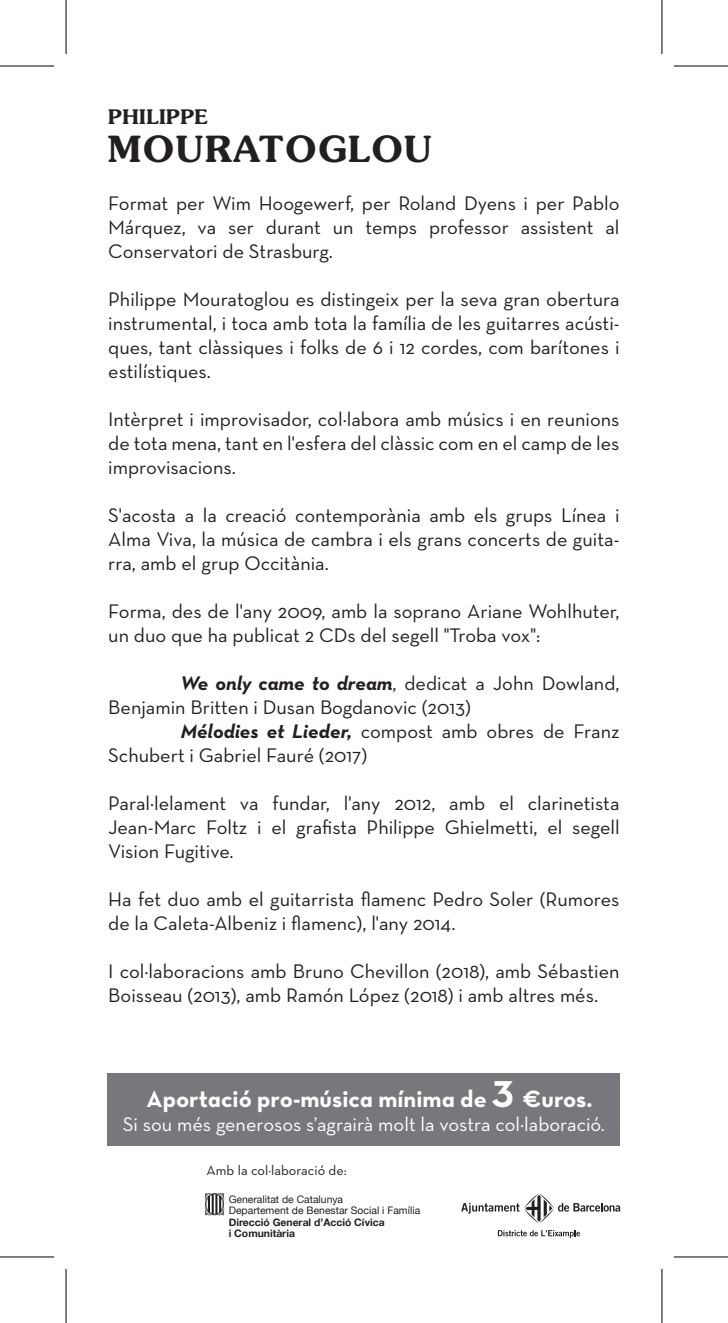
<style>
.page{position:relative;width:728px;height:1323px;background:#fff}
.page>*{position:absolute;margin:0;border:0;box-sizing:border-box;transform-origin:0 0}
.t1{font:600 36px "Souvenir";letter-spacing:.05em;color:#231f20}
.t2{font:24px "Neutra Text Bold Alt";color:#fff}
.t3{font:20px/24px "Neutra Text";color:#231f20;text-align:justify}
.t4{font:20px "Neutra Text";color:#fff}
.t5{font:600 20px "Souvenir";letter-spacing:.025em;color:#231f20}
.t6{font:14px "Neutra Text";color:#231f20}
.t7{font:10.4px/11.6px "Helvetica Neue";color:#231f20}
.t8{font:700 10.4px/11.6px "Helvetica Neue";color:#231f20}
.s1{font-family:"Neutra Text Bold Italic Alt"}
.s2{font-size:38px}
</style>
<div class="page">
<div style="left:107px;top:1072px;width:512px;height:73px;background:#76787b"></div>
<svg style="left:205px;top:1193px;width:19px;height:22px"></svg>
<svg style="left:497px;top:1230px;width:83px;height:7px"></svg>
<svg style="left:461px;top:1193px;width:159px;height:30px"></svg>
<hr style="left:0;top:66px;width:54px;height:1px;background:#000">
<hr style="left:673px;top:66px;width:54px;height:1px;background:#000">
<hr style="left:0;top:1256px;width:54px;height:1px;background:#000">
<hr style="left:673px;top:1256px;width:54px;height:1px;background:#000">
<hr style="left:66px;top:0;width:1px;height:54px;background:#000">
<hr style="left:66px;top:1269px;width:1px;height:54px;background:#000">
<hr style="left:661px;top:0;width:1px;height:54px;background:#000">
<hr style="left:661px;top:1269px;width:1px;height:54px;background:#000">
<p class="t5" style="left:108px;top:104px;width:101px">PHILIPPE</p>
<h1 class="t1" style="left:108px;top:126px;width:325px">MOURATOGLOU</h1>
<p class="t3" style="left:108px;top:191px;width:512px">Format per Wim Hoogewerf, per Roland Dyens i per Pablo Márquez, va ser durant un temps professor assistent al Conservatori de Strasburg.</p>
<p class="t3" style="left:108px;top:287px;width:512px">Philippe Mouratoglou es distingeix per la seva gran obertura instrumental, i toca amb tota la família de les guitarres acústi&shy;ques, tant clàssiques i folks de 6 i 12 cordes, com barítones i estilístiques.</p>
<p class="t3" style="left:108px;top:407px;width:512px">Intèrpret i improvisador, col·labora amb músics i en reunions de tota mena, tant en l'esfera del clàssic com en el camp de les improvisacions.</p>
<p class="t3" style="left:108px;top:503px;width:512px">S'acosta a la creació contemporània amb els grups Línea i Alma Viva, la música de cambra i els grans concerts de guita&shy;rra, amb el grup Occitània.</p>
<p class="t3" style="left:108px;top:599px;width:512px">Forma, des de l'any 2009, amb la soprano Ariane Wohlhuter, un duo que ha publicat 2 CDs del segell "Troba vox":</p>
<p class="t3" style="left:108px;top:671px;width:512px;text-indent:72px"><span class="s1">We only came to dream</span>, dedicat a John Dowland,<br>Benjamin Britten i Dusan Bogdanovic (2013)</p>
<p class="t3" style="left:108px;top:719px;width:512px;text-indent:72px"><span class="s1">Mélodies et Lieder,</span> compost amb obres de Franz<br>Schubert i Gabriel Fauré (2017)</p>
<p class="t3" style="left:108px;top:791px;width:512px">Paral·lelament va fundar, l'any 2012, amb el clarinetista Jean-Marc Foltz i el grafista Philippe Ghielmetti, el segell Vision Fugitive.</p>
<p class="t3" style="left:108px;top:887px;width:512px">Ha fet duo amb el guitarrista flamenc Pedro Soler (Rumores de la Caleta-Albeniz i flamenc), l'any 2014.</p>
<p class="t3" style="left:108px;top:959px;width:512px">I col·laboracions amb Bruno Chevillon (2018), amb Sébastien<br>Boisseau (2013), amb Ramón López (2018) i amb altres més.</p>
<p class="t2" style="left:146px;top:1084px;width:447px">Aportació pro-música mínima de <span class="s2">3</span> €uros.</p>
<p class="t4" style="left:123px;top:1112px;width:483px">Si sou més generosos s’agrairà molt la vostra col·laboració.</p>
<p class="t6" style="left:206px;top:1162px;width:141px">Amb la col·laboració de:</p>
<p class="t7" style="left:229px;top:1193px;width:193px">Generalitat de Catalunya<br>Departement de Benestar Social i Família</p>
<p class="t8" style="left:229px;top:1216px;width:157px">Direcció General d’Acció Cívica i Comunitària</p>
</div>
